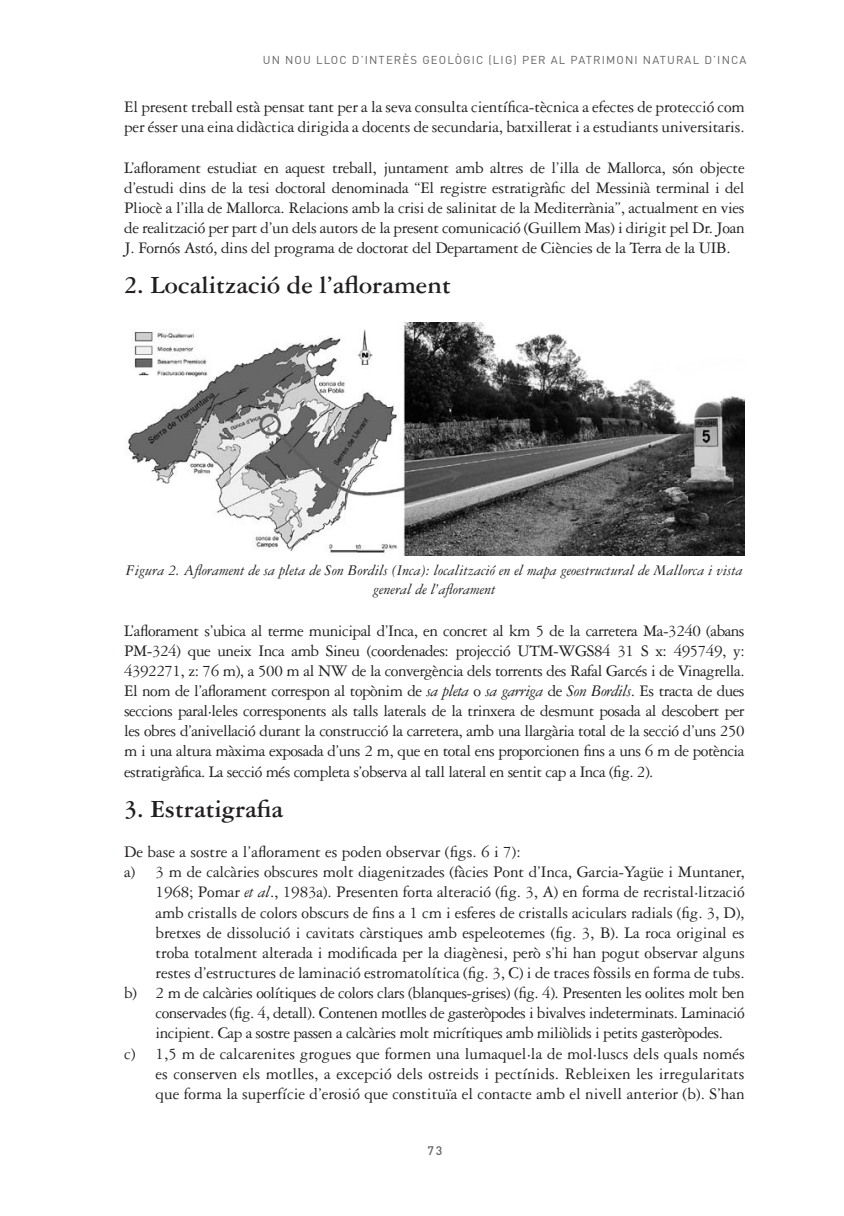
<style>
.page{position:relative;width:844px;height:1216px;background:#fff}
.page>*{position:absolute;margin:0;border:0;box-sizing:border-box;transform-origin:0 0}
.Normal__COMNI{font:700 26.25px "Garamond Three";color:#231f20}
.Normal__COMNI-2{font:17.15px/20.1px "Garamond Three";letter-spacing:-.01em;color:#231f20;text-align:justify}
.tit3{font:italic 15.75px/18.9px "Garamond Three";color:#231f20;text-align:center}
.t1{font:500 12.25px "DIN";color:#636366}
.t2{font:11.38px "DIN";letter-spacing:.1em;color:#636366}
.s1{font-style:italic}
</style>
<div class="page">
<img style="left:128px;top:322px;width:616px;height:233px">
<p class="t2" style="left:263px;top:53px;width:485px">UN NOU LLOC D’INTERÈS GEOLÒGIC (LIG) PER AL PATRIMONI NATURAL D’INCA</p>
<p class="Normal__COMNI-2" style="left:124px;top:97px;width:622px">El present treball està pensat tant per a la seva consulta científica-tècnica a efectes de protecció com per ésser una eina didàctica dirigida a docents de secundaria, batxillerat i a estudiants universitaris.</p>
<p class="Normal__COMNI-2" style="left:124px;top:157px;width:622px">L’aflorament estudiat en aquest treball, juntament amb altres de l’illa de Mallorca, són objecte d’estudi dins de la tesi doctoral denominada “El registre estratigràfic del Messinià terminal i del Pliocè a l’illa de Mallorca. Relacions amb la crisi de salinitat de la Mediterrània”, actualment en vies de realització per part d’un dels autors de la present comunicació (Guillem Mas) i dirigit pel Dr. Joan J. Fornós Astó, dins del programa de doctorat del Departament de Ciències de la Terra de la UIB.</p>
<p class="Normal__COMNI" style="left:124px;top:271px;width:328px">2. Localització de l’aflorament</p>
<p class="tit3" style="left:126px;top:561px;width:618px">Figura 2. Aflorament de sa pleta de Son Bordils (Inca): localització en el mapa geoestructural de Mallorca i vista general de l’aflorament</p>
<p class="Normal__COMNI-2" style="left:124px;top:620px;width:622px">L’aflorament s’ubica al terme municipal d’Inca, en concret al km 5 de la carretera Ma-3240 (abans PM-324) que uneix Inca amb Sineu (coordenades: projecció UTM-WGS84 31 S x: 495749, y:<br>4392271, z: 76 m), a 500 m al NW de la convergència dels torrents des Rafal Garcés i de Vinagrella.<br>El nom de l’aflorament correspon al topònim de <span class="s1">sa pleta</span> o <span class="s1">sa garriga</span> de <span class="s1">Son Bordils</span>. Es tracta de dues seccions paral·leles corresponents als talls laterals de la trinxera de desmunt posada al descobert per les obres d’anivellació durant la construcció la carretera, amb una llargària total de la secció d’uns 250 m i una altura màxima exposada d’uns 2 m, que en total ens proporcionen fins a uns 6 m de potència estratigràfica. La secció més completa s’observa al tall lateral en sentit cap a Inca (fig. 2).</p>
<p class="Normal__COMNI" style="left:124px;top:794px;width:160px">3. Estratigrafia</p>
<p class="Normal__COMNI-2" style="left:124px;top:842px;width:398px">De base a sostre a l’aflorament es poden observar (figs. 6 i 7):</p>
<p class="Normal__COMNI-2" style="left:156px;top:862px;width:590px;text-indent:-32px">a) 3 m de calcàries obscures molt diagenitzades (fàcies Pont d’Inca, Garcia-Yagüe i Muntaner, 1968; Pomar <span class="s1">et al</span>., 1983a). Presenten forta alteració (fig. 3, A) en forma de recristal·lització amb cristalls de colors obscurs de fins a 1 cm i esferes de cristalls aciculars radials (fig. 3, D), bretxes de dissolució i cavitats càrstiques amb espeleotemes (fig. 3, B). La roca original es troba totalment alterada i modificada per la diagènesi, però s’hi han pogut observar alguns restes d’estructures de laminació estromatolítica (fig. 3, C) i de traces fòssils en forma de tubs.</p>
<p class="Normal__COMNI-2" style="left:156px;top:982px;width:590px;text-indent:-32px">b) 2 m de calcàries oolítiques de colors clars (blanques-grises) (fig. 4). Presenten les oolites molt ben conservades (fig. 4, detall). Contenen motlles de gasteròpodes i bivalves indeterminats. Laminació incipient. Cap a sostre passen a calcàries molt micrítiques amb miliòlids i petits gasteròpodes.</p>
<p class="Normal__COMNI-2" style="left:156px;top:1043px;width:590px;text-indent:-32px">c) 1,5 m de calcarenites grogues que formen una lumaquel·la de mol·luscs dels quals només es conserven els motlles, a excepció dels ostreids i pectínids. Rebleixen les irregularitats que forma la superfície d’erosió que constituïa el contacte amb el nivell anterior (b). S’han</p>
<p class="t1" style="left:427px;top:1143px;width:16px">73</p>
</div>
